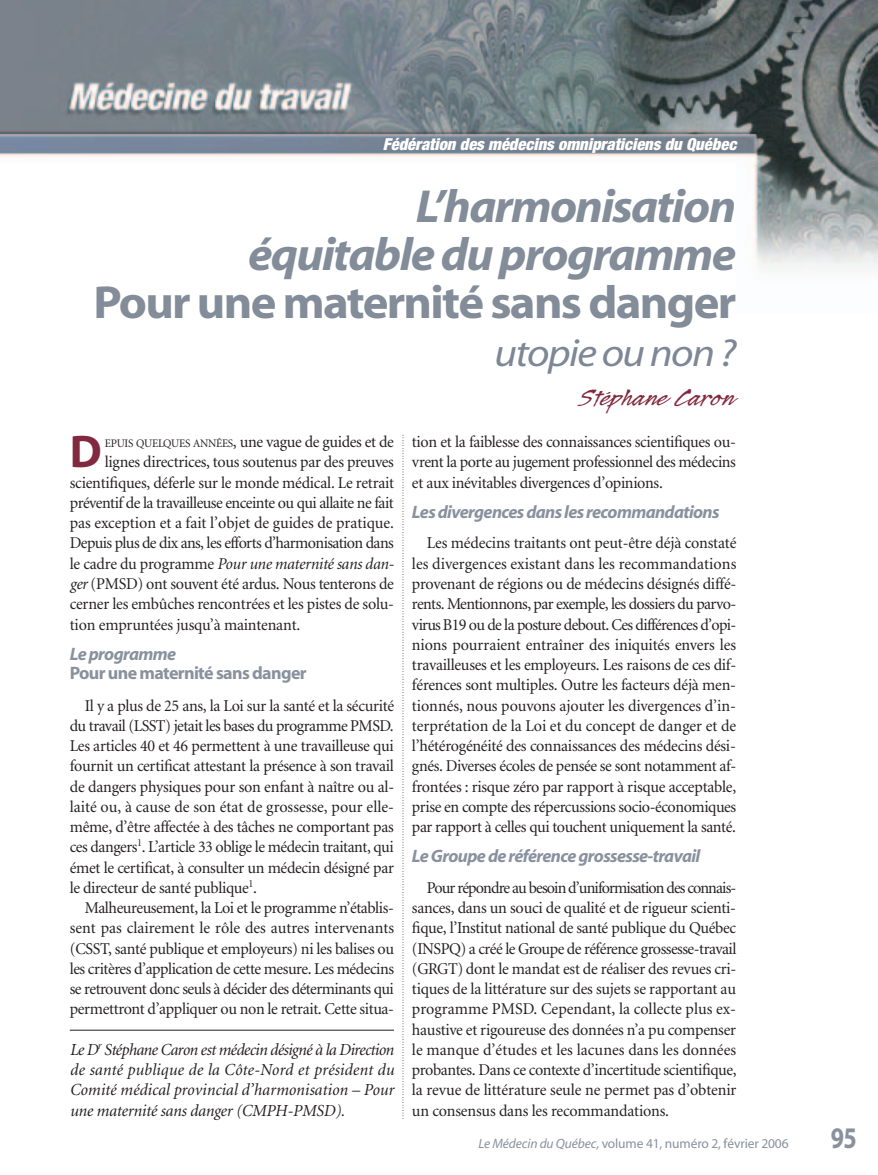
<style>
.page{position:relative;width:878px;height:1175px;background:#fff}
.page>*{position:absolute;margin:0;border:0;box-sizing:border-box;transform-origin:0 0}
.t1{font:italic 700 46.5px/48px "Myriad";letter-spacing:-.035em;color:#838c99;text-align:right;scale:1.05 1}
.t2{font:700 46.5px "Myriad";letter-spacing:-.035em;color:#838c99;scale:1.05 1}
.t3{font:700 46.05px "Myriad";color:#82293f}
.t4{font:italic 39px "Myriad";letter-spacing:-.035em;color:#7d8796;scale:1.1 1}
.t5{font:700 30px "Myriad";color:#89919e;scale:.8 1}
.t6{font:27px "Legault Std";color:#82293f;scale:1.2 1}
.t7{font:italic 700 18px "Myriad";letter-spacing:-.035em;color:#89919e}
.t8{font:700 18px "Myriad";letter-spacing:-.035em;color:#89919e}
.t9{font:italic 16.8px/20.2px "Minion";letter-spacing:-.01em;color:#231f20;text-align:justify}
.t10{font:16.5px/20.2px "Minion";letter-spacing:-.02em;color:#231f20;text-align:justify}
.t11{font:16.5px "Minion";color:#231f20}
.t12{font:italic 900 condensed 16.5px "Helvetica Neue";color:#fff}
.t13{font:italic 16.5px "Minion";letter-spacing:-.015em;color:#231f20}
.t14{font:13.5px "Myriad";letter-spacing:-.01em;color:#89919e}
.s1{font-size:11.55px}
.s2{font-style:normal}
.s3{font-style:italic}
</style>
<div class="page">
<img style="left:0;top:0;width:878px;height:268px">
<svg style="left:402px;top:435px;width:1px;height:684px"></svg>
<hr style="left:70px;top:1029px;width:324px;height:1px;background:#231f20">
<p class="t12" style="left:383px;top:138px;width:355px">Fédération des médecins omnipraticiens du Québec</p>
<h1 class="t1" style="left:248px;top:187px;width:466px">L’harmonisation équitable du programme</h1>
<h1 class="t2" style="left:93px;top:285px;width:613px">Pour une maternité sans danger</h1>
<h3 class="t4" style="left:494px;top:338px;width:221px">utopie ou non ?</h3>
<h3 class="t6" style="left:580px;top:380px;width:132px">Stéphane Caron</h3>
<h2 class="t3" style="left:70px;top:435px;width:34px">D</h2>
<p class="t10" style="left:105px;top:433px;width:290px"><span class="s1">EPUIS QUELQUES ANNÉES</span>, une vague de guides et de</p>
<p class="t10" style="left:105px;top:453px;width:290px">lignes directrices, tous soutenus par des preuves</p>
<p class="t10" style="left:70px;top:473px;width:326px">scientifiques, déferle sur le monde médical. Le retrait</p>
<p class="t10" style="left:70px;top:494px;width:325px">préventif de la travailleuse enceinte ou qui allaite ne fait</p>
<p class="t11" style="left:70px;top:516px;width:326px">pas exception et a fait l’objet de guides de pratique.</p>
<p class="t10" style="left:70px;top:534px;width:325px">Depuis plus de dix ans, les efforts d’harmonisation dans</p>
<p class="t13" style="left:70px;top:557px;width:326px"><span class="s2">le cadre du programme</span> Pour une maternité sans dan-</p>
<p class="t10" style="left:70px;top:575px;width:325px"><span class="s3">ger</span> (PMSD) ont souvent été ardus. Nous tenterons de</p>
<p class="t10" style="left:70px;top:595px;width:326px">cerner les embûches rencontrées et les pistes de solu-</p>
<p class="t10" style="left:70px;top:615px;width:232px">tion empruntées jusqu’à maintenant.</p>
<p class="t7" style="left:70px;top:646px;width:108px">Leprogramme</p>
<p class="t8" style="left:70px;top:666px;width:238px">Pour une maternité sans danger</p>
<p class="t10" style="left:70px;top:696px;width:326px;text-indent:15px">Il y a plus de 25 ans, la Loi sur la santé et la sécurité du travail (LSST) jetait les bases du programme PMSD.<br>Les articles 40 et 46 permettent à une travailleuse qui fournit un certificat attestant la présence à son travail de dangers physiques pour son enfant à naître ou al&shy;laité ou, à cause de son état de grossesse, pour elle&shy;même, d’être affectée à des tâches ne comportant pas ces dangers<sup>1</sup>. L’article 33 oblige le médecin traitant, qui émet le certificat, à consulter un médecin désigné par le directeur de santé publique<sup>1</sup>.</p>
<p class="t10" style="left:70px;top:899px;width:326px;text-indent:15px">Malheureusement, la Loi et le programme n’établis&shy;sent pas clairement le rôle des autres intervenants (CSST, santé publique et employeurs) ni les balises ou les critères d’application de cette mesure. Les médecins se retrouvent donc seuls à décider des déterminants qui permettront d’appliquer ou non le retrait. Cette situa-</p>
<p class="t9" style="left:70px;top:1040px;width:326px">Le D<sup>r</sup> Stéphane Caron est médecin désigné à la Direction de santé publique de la Côte-Nord et président du Comité médical provincial d’harmonisation – Pour une maternité sans danger (CMPH-PMSD).</p>
<p class="t10" style="left:412px;top:433px;width:325px">tion et la faiblesse des connaissances scientifiques ou&shy;vrent la porte au jugement professionnel des médecins et aux inévitables divergences d’opinions.</p>
<p class="t7" style="left:412px;top:505px;width:309px">Les divergences dans les recommandations</p>
<p class="t10" style="left:412px;top:534px;width:326px;text-indent:15px">Les médecins traitants ont peut-être déjà constaté les divergences existant dans les recommandations provenant de régions ou de médecins désignés diffé&shy;rents. Mentionnons, par exemple, les dossiers du parvo&shy;virus B19 ou de la posture debout. Ces différences d’opi&shy;nions pourraient entraîner des iniquités envers les travailleuses et les employeurs. Les raisons de ces dif&shy;férences sont multiples. Outre les facteurs déjà men&shy;tionnés, nous pouvons ajouter les divergences d’in&shy;terprétation de la Loi et du concept de danger et de l’hétérogénéité des connaissances des médecins dési&shy;gnés. Diverses écoles de pensée se sont notamment af&shy;frontées : risque zéro par rapport à risque acceptable, prise en compte des répercussions socio-économiques par rapport à celles qui touchent uniquement la santé.</p>
<p class="t7" style="left:412px;top:849px;width:290px">Le Groupe de référence grossesse-travail</p>
<p class="t10" style="left:412px;top:878px;width:326px;text-indent:15px">Pour répondre au besoin d’uniformisation des connais&shy;sances, dans un souci de qualité et de rigueur scienti&shy;fique, l’Institut national de santé publique du Québec (INSPQ) a créé le Groupe de référence grossesse-travail (GRGT) dont le mandat est de réaliser des revues cri&shy;tiques de la littérature sur des sujets se rapportant au programme PMSD. Cependant, la collecte plus ex&shy;haustive et rigoureuse des données n’a pu compenser le manque d’études et les lacunes dans les données probantes. Dans ce contexte d’incertitude scientifique, la revue de littérature seule ne permet pas d’obtenir un consensus dans les recommandations.</p>
<p class="t14" style="left:478px;top:1138px;width:311px"><span class="s3">Le Médecin du Québec,</span> volume 41, numéro 2, février 2006</p>
<h3 class="t5" style="left:830px;top:1126px;width:34px">95</h3>
</div>
